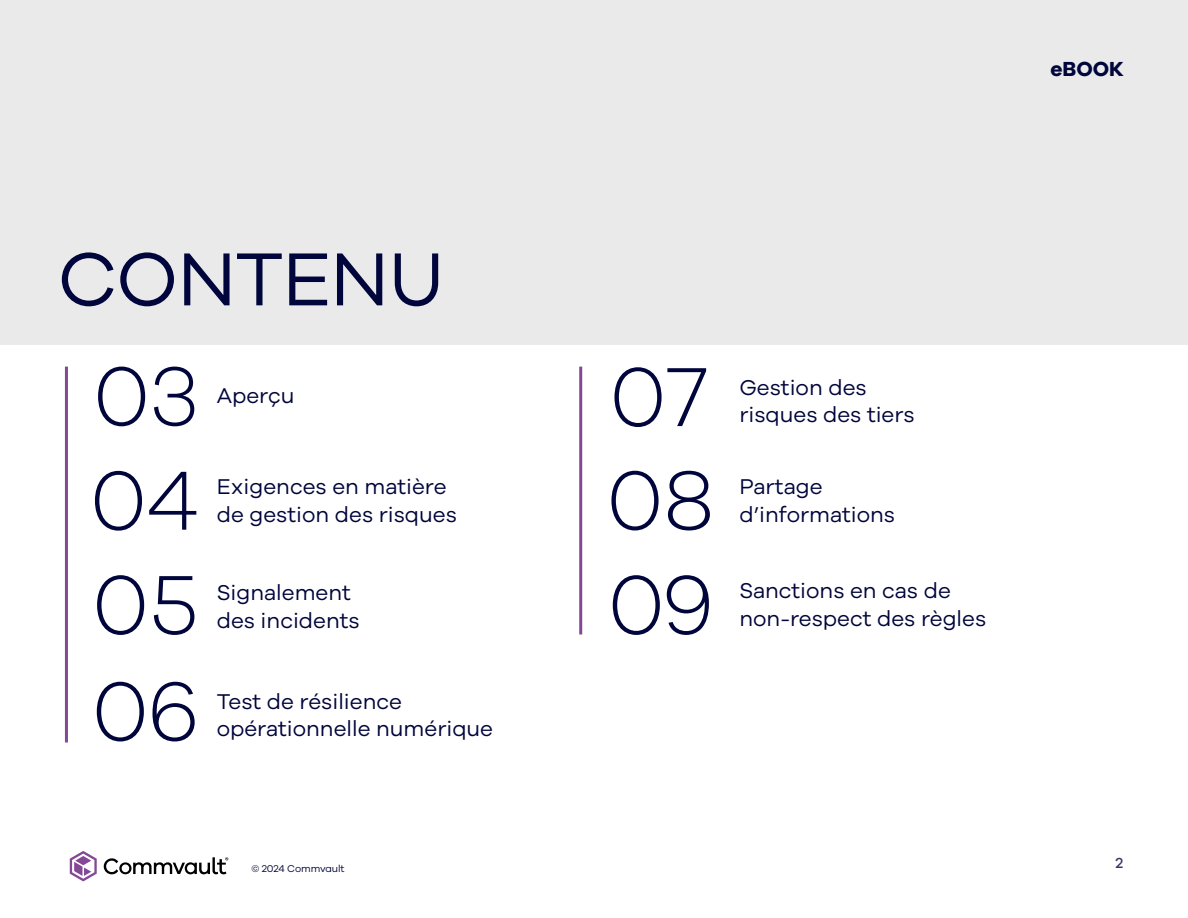
<style>
.page{position:relative;width:1188px;height:918px;background:#fff}
.page>*{position:absolute;margin:0;border:0;box-sizing:border-box;transform-origin:0 0}
.t1{font:300 86.4px/103.5px "Galano Grotesque";letter-spacing:-.02em;color:#00053b}
.t2{font:77.4px "Galano Grotesque";letter-spacing:-.015em;color:#00053b}
.t3{font:22.05px/27.6px "Galano Grotesque";color:#00053b}
.t4{font:700 21px "Galano Grotesque";color:#00053b}
.t5{font:500 15px "Galano Grotesque";color:#333762}
.t6{font:10.2px "Galano Grotesque";letter-spacing:-.01em;color:#00053b}
</style>
<div class="page">
<div style="left:0;top:0;width:1188px;height:345px;background:#eaeaea"></div>
<hr style="left:65px;top:367px;width:3px;height:375px;background:#844896">
<hr style="left:579px;top:367px;width:3px;height:267px;background:#844896">
<svg style="left:70px;top:851px;width:27px;height:30px"></svg>
<svg style="left:103px;top:857px;width:125px;height:17px"></svg>
<h2 class="t2" style="left:58px;top:233px;width:388px">CONTENU</h2>
<h1 class="t1" style="left:93px;top:342px;width:108px">03</h1>
<h1 class="t1" style="left:90px;top:446px;width:111px">04</h1>
<h1 class="t1" style="left:92px;top:550px;width:108px">05</h1>
<h1 class="t1" style="left:92px;top:657px;width:110px">06</h1>
<p class="t3" style="left:217px;top:381px;width:79px">Aperçu</p>
<p class="t3" style="left:217px;top:472px;width:231px">Exigences en matière</p>
<p class="t3" style="left:217px;top:500px;width:242px">de gestion des risques</p>
<p class="t3" style="left:217px;top:578px;width:136px">Signalement</p>
<p class="t3" style="left:217px;top:606px;width:145px">des incidents</p>
<p class="t3" style="left:217px;top:687px;width:187px">Test de résilience</p>
<p class="t3" style="left:217px;top:714px;width:278px">opérationnelle numérique</p>
<p class="t6" style="left:252px;top:863px;width:94px">© 2024 Commvault</p>
<p class="t4" style="left:1050px;top:56px;width:75px">eBOOK</p>
<h1 class="t1" style="left:606px;top:342px;width:109px">07<br>08</h1>
<p class="t3" style="left:739px;top:373px;width:177px">Gestion des risques des tiers</p>
<p class="t3" style="left:739px;top:472px;width:157px">Partage d’informations</p>
<h1 class="t1" style="left:608px;top:550px;width:108px">09</h1>
<p class="t3" style="left:739px;top:577px;width:248px">Sanctions en cas de non-respect des règles</p>
<p class="t5" style="left:1115px;top:854px;width:9px">2</p>
</div>
